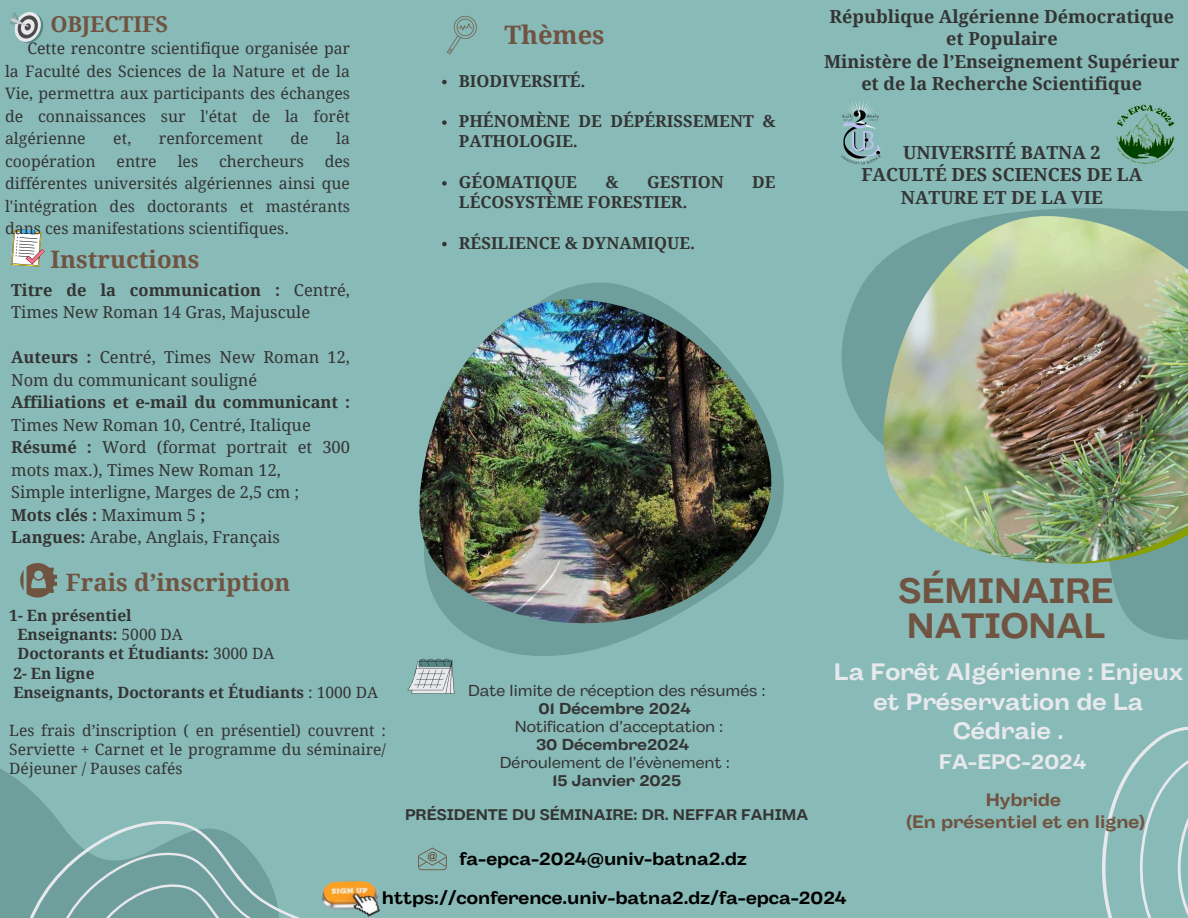
<style>
.page{position:relative;width:1188px;height:918px;background:#88bab7}
.page>*{position:absolute;margin:0;border:0;box-sizing:border-box;transform-origin:0 0}
.t1{font:700 35.25px/34.8px "Body Grotesque Fit";color:#705341}
.t2{font:700 25.5px "Droid Serif";color:#705341}
.t3{font:700 24px "Droid Serif";color:#705341}
.t4{font:700 23.7px/29.2px "Body Grotesque Fit";color:#e7e9ec;text-align:center}
.t5{font:700 21.75px "Droid Serif";color:#705341}
.t6{font:700 21px "Body Grotesque Fit";color:#e7e9ec}
.t7{font:700 18px/22.5px "Droid Serif";color:#343434;text-align:center}
.t8{font:700 18px "Body Grotesque Fit";color:#000}
.t9{font:700 18px/22.5px "Body Grotesque Fit";color:#705341;text-align:center}
.t10{font:16.5px/22.5px "Droid Serif";color:#343434}
.t11{font:700 16.5px/20.2px "Droid Serif";color:#343434}
.t12{font:15.9px/22.5px "Droid Serif";color:#343434;text-align:justify}
.t13{font:15.9px "Body Grotesque Fit";color:#343434}
.t14{font:700 15.9px "Body Grotesque Fit";color:#343434}
.t15{font:700 15.6px "Droid Serif";color:#343434}
.t16{font:15.6px/19.2px "Droid Serif";color:#343434;text-align:justify}
.t17{font:700 15.3px "Body Grotesque Fit";color:#343434}
.s1{font-weight:700}
.s2{font-weight:400}
</style>
<div class="page">
<svg style="left:453px;top:282px;width:206px;height:374px;fill:#6e9f9c"></svg>
<svg style="left:771px;top:208px;width:417px;height:432px"></svg>
<svg style="left:1102px;top:726px;width:86px;height:192px"></svg>
<svg style="left:0;top:769px;width:430px;height:102px"></svg>
<svg style="left:0;top:793px;width:386px;height:125px"></svg>
<svg style="left:37px;top:838px;width:304px;height:80px"></svg>
<img style="left:883px;top:216px;width:305px;height:347px">
<svg style="left:407px;top:658px;width:47px;height:35px"></svg>
<svg style="left:447px;top:15px;width:30px;height:39px"></svg>
<img style="left:11px;top:230px;width:34px;height:37px">
<svg style="left:418px;top:848px;width:29px;height:22px"></svg>
<svg style="left:20px;top:563px;width:37px;height:35px"></svg>
<img style="left:419px;top:299px;width:352px;height:325px">
<svg style="left:10px;top:12px;width:33px;height:31px"></svg>
<img style="left:322px;top:878px;width:64px;height:40px">
<svg style="left:442px;top:80px;width:5px;height:4px"></svg>
<svg style="left:442px;top:120px;width:5px;height:5px"></svg>
<svg style="left:442px;top:181px;width:5px;height:5px"></svg>
<svg style="left:442px;top:242px;width:5px;height:4px"></svg>
<img style="left:841px;top:101px;width:40px;height:67px">
<img style="left:1116px;top:104px;width:59px;height:60px">
<h3 class="t5" style="left:50px;top:11px;width:119px">OBJECTIFS</h3>
<p class="t12" style="left:5px;top:37px;width:347px;text-indent:22px">Cette rencontre scientifique organisée par la Faculté des Sciences de la Nature et de la Vie, permettra aux participants des échanges de connaissances sur l'état de la forêt algérienne</p>
<p class="t12" style="left:113px;top:127px;width:19px">et,</p>
<p class="t12" style="left:159px;top:127px;width:105px">renforcement</p>
<p class="t12" style="left:291px;top:127px;width:20px">de</p>
<p class="t12" style="left:336px;top:127px;width:15px">la</p>
<p class="t12" style="left:5px;top:150px;width:92px">coopération</p>
<p class="t12" style="left:117px;top:150px;width:42px">entre</p>
<p class="t12" style="left:178px;top:150px;width:22px">les</p>
<p class="t12" style="left:219px;top:150px;width:86px">chercheurs</p>
<p class="t12" style="left:5px;top:150px;width:347px;text-indent:320px">des différentes universités algériennes ainsi que l'intégration des doctorants et mastérants dans ces manifestations scientifiques.</p>
<p class="t3" style="left:51px;top:246px;width:150px">Instructions</p>
<h1 class="t10" style="left:11px;top:279px;width:340px"><span class="s1">Titre de la communication :</span> Centré,<br>Times New Roman 14 Gras, Majuscule</h1>
<h2 class="t10" style="left:11px;top:346px;width:340px"><span class="s1">Auteurs :</span> Centré, Times New Roman 12, Nom du communicant souligné <span class="s1">Affiliations et e-mail du communicant :<br></span>Times New Roman 10, Centré, Italique <span class="s1">Résumé :</span> Word (format portrait et 300 mots max.), Times New Roman 12,<br>Simple interligne, Marges de 2,5 cm ;<br><span class="s1">Mots clés :</span> Maximum 5 <span class="s1">;<br>Langues:</span> Arabe, Anglais, Français</h2>
<p class="t3" style="left:66px;top:569px;width:226px">Frais d’inscription</p>
<p class="t15" style="left:9px;top:607px;width:124px">1- En présentiel</p>
<p class="t15" style="left:17px;top:626px;width:167px">Enseignants: <span class="s2">5000 DA</span></p>
<p class="t15" style="left:17px;top:645px;width:258px">Doctorants et Étudiants: <span class="s2">3000 DA</span></p>
<p class="t15" style="left:13px;top:664px;width:83px">2- En ligne</p>
<p class="t15" style="left:13px;top:683px;width:366px">Enseignants, Doctorants et Étudiants <span class="s2">: 1000 DA</span></p>
<p class="t16" style="left:9px;top:721px;width:378px">Les frais d’inscription ( en présentiel) couvrent :<br>Serviette + Carnet et le programme du séminaire/ Déjeuner / Pauses cafés</p>
<p class="t2" style="left:504px;top:20px;width:102px">Thèmes</p>
<h2 class="t11" style="left:459px;top:71px;width:128px">BIODIVERSITÉ.</h2>
<p class="t11" style="left:459px;top:111px;width:318px">PHÉNOMÈNE DE DÉPÉRISSEMENT &amp;<br>PATHOLOGIE.</p>
<p class="t11" style="left:459px;top:172px;width:119px">GÉOMATIQUE</p>
<p class="t11" style="left:605px;top:172px;width:15px">&amp;</p>
<p class="t11" style="left:647px;top:172px;width:78px">GESTION</p>
<p class="t11" style="left:752px;top:172px;width:25px">DE</p>
<p class="t11" style="left:459px;top:192px;width:230px">LÉCOSYSTÈME FORESTIER.</p>
<p class="t11" style="left:459px;top:233px;width:238px">RÉSILIENCE &amp; DYNAMIQUE.</p>
<p class="t7" style="left:824px;top:5px;width:357px">République Algérienne Démocratique et Populaire<br>Ministère de l’Enseignement Supérieur et de la Recherche Scientifique</p>
<p class="t7" style="left:861px;top:141px;width:282px">UNIVERSITÉ BATNA 2<br>FACULTÉ DES SCIENCES DE LA<br>NATURE ET DE LA VIE</p>
<p class="t13" style="left:468px;top:681px;width:299px">Date limite de réception des résumés :</p>
<h2 class="t14" style="left:539px;top:699px;width:154px">01 Décembre 2024</h2>
<h6 class="t13" style="left:515px;top:717px;width:210px">Notification d’acceptation :</h6>
<h6 class="t14" style="left:536px;top:735px;width:155px">30 Décembre2024</h6>
<p class="t13" style="left:500px;top:753px;width:231px">Déroulement de l’évènement :</p>
<p class="t14" style="left:553px;top:771px;width:130px">15 Janvier 2025</p>
<p class="t17" style="left:405px;top:806px;width:405px">PRÉSIDENTE DU SÉMINAIRE: DR. NEFFAR FAHIMA</p>
<p class="t1" style="left:898px;top:576px;width:217px">SÉMINAIRE<br>NATIONAL</p>
<h5 class="t4" style="left:834px;top:659px;width:351px">La Forêt Algérienne : Enjeux et Préservation de La<br>Cédraie .</h5>
<h2 class="t6" style="left:939px;top:749px;width:149px">FA-EPC-2024</h2>
<p class="t9" style="left:906px;top:790px;width:241px">Hybride<br>(En présentiel et en ligne)</p>
<p class="t8" style="left:459px;top:848px;width:289px">fa-epca-2024@univ-batna2.dz</p>
<p class="t8" style="left:382px;top:888px;width:466px">https://conference.univ-batna2.dz/fa-epca-2024</p>
</div>
